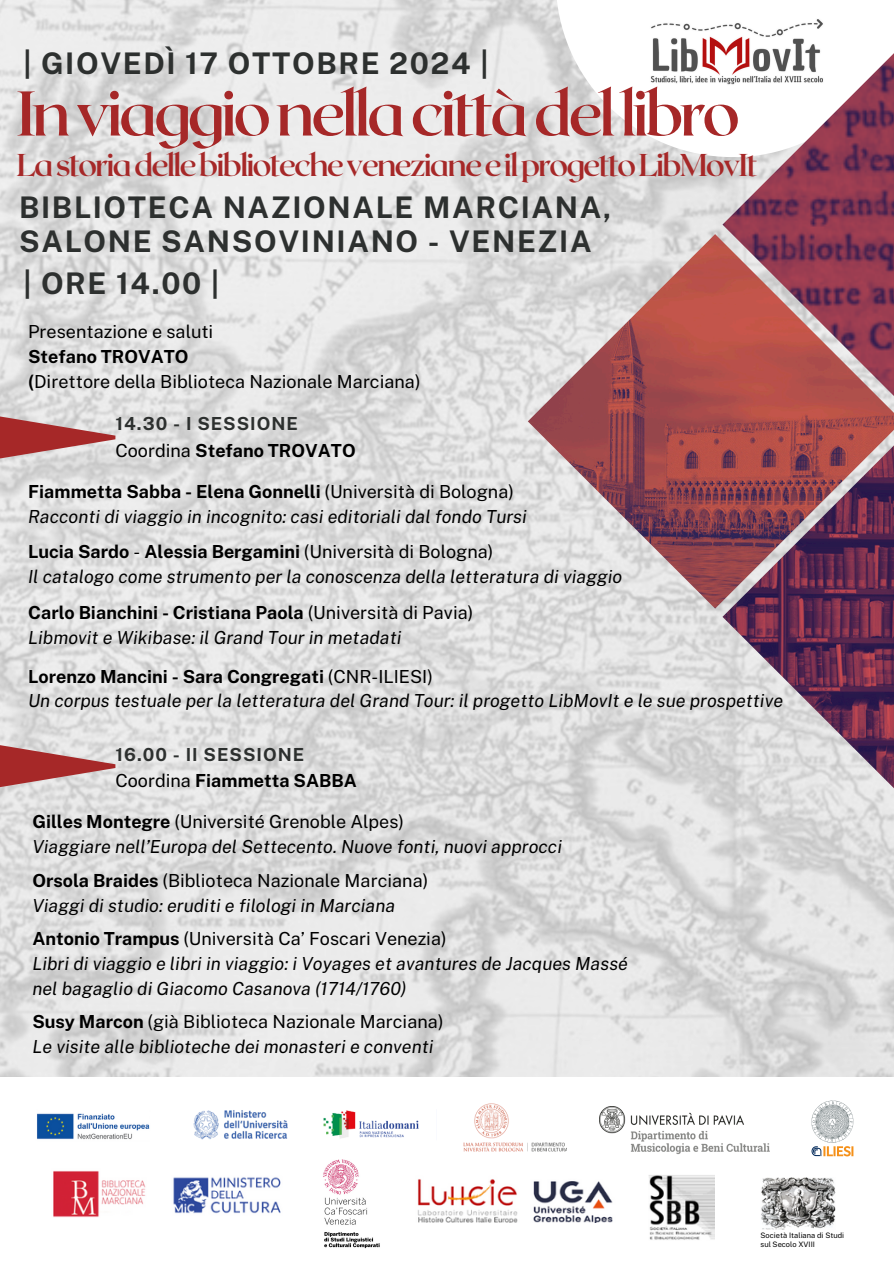
<style>
.page{position:relative;width:894px;height:1264px;background:#fff}
.page>*{position:absolute;margin:0;border:0;box-sizing:border-box;transform-origin:0 0}
.t1{font:600 63px "Roxborough CF";letter-spacing:-.065em;color:#a62828}
.t2{font:600 31.5px "Roxborough CF";letter-spacing:-.065em;color:#a62828}
.t3{font:700 29.7px/34.8px "Public Sans";letter-spacing:.055em;color:#2d302f}
.t4{font:italic 18px/24.8px "Public Sans";color:#000}
.t5{font:18px/24.8px "Public Sans";color:#000}
.t6{font:700 18px "Public Sans";color:#000}
.t7{font:700 18px "Public Sans";letter-spacing:.055em;color:#2d302f}
.t8{font:7.5px/8.7px "Public Sans";color:#000}
.s1{font-weight:700}
.s2{font-weight:400}
.s3{font-weight:700;font-style:normal}
.s4{font-style:normal}
</style>
<div class="page">
<img style="left:0;top:0;width:893px;height:1077px">
<svg style="left:555px;top:0;width:338px;height:157px"></svg>
<img style="left:634px;top:15px;width:196px;height:74px">
<svg style="left:0;top:412px;width:115px;height:51px;background:#c48b8b"></svg>
<svg style="left:0;top:740px;width:115px;height:51px;background:#c48c8c"></svg>
<img style="left:527px;top:234px;width:366px;height:374px">
<img style="left:722px;top:37px;width:171px;height:375px">
<img style="left:722px;top:429px;width:171px;height:375px">
<img style="left:417px;top:1179px;width:196px;height:43px">
<img style="left:323px;top:1159px;width:57px;height:90px">
<img style="left:599px;top:1106px;width:170px;height:48px">
<img style="left:811px;top:1100px;width:43px;height:57px">
<img style="left:37px;top:1113px;width:113px;height:27px">
<img style="left:193px;top:1110px;width:95px;height:30px">
<img style="left:323px;top:1110px;width:96px;height:29px">
<img style="left:53px;top:1171px;width:93px;height:46px">
<img style="left:173px;top:1177px;width:108px;height:37px">
<img style="left:648px;top:1175px;width:66px;height:65px">
<img style="left:463px;top:1103px;width:103px;height:48px">
<img style="left:761px;top:1177px;width:74px;height:52px">
<h4 class="t3" style="left:23px;top:45px;width:466px">| GIOVEDÌ 17 OTTOBRE 2024 |</h4>
<p class="t1" style="left:16px;top:72px;width:725px">Inviaggionellacittàdellibro</p>
<p class="t2" style="left:16px;top:144px;width:742px">LastoriadellebibliotechevenezianeeilprogettoLibMovIt</p>
<p class="t3" style="left:19px;top:189px;width:593px">BIBLIOTECA NAZIONALE MARCIANA,<br>SALONE SANSOVINIANO - VENEZIA</p>
<h4 class="t3" style="left:23px;top:266px;width:197px">| ORE 14.00 |</h4>
<h4 class="t5" style="left:28px;top:319px;width:394px">Presentazione e saluti<br><span class="s1">Stefano TROVATO<br>(</span>Direttore della Biblioteca Nazionale Marciana)</h4>
<h4 class="t7" style="left:115px;top:412px;width:184px">14.30 - I SESSIONE</h4>
<h1 class="t6" style="left:115px;top:439px;width:242px"><span class="s2">Coordina</span> Stefano TROVATO</h1>
<p class="t4" style="left:28px;top:479px;width:500px"><span class="s3">Fiammetta Sabba - Elena Gonnelli</span> <span class="s4">(Università di Bologna)<br></span>Racconti di viaggio in incognito: casi editoriali dal fondo Tursi</p>
<h2 class="t4" style="left:28px;top:539px;width:595px"><span class="s3">Lucia Sardo</span> <span class="s4">-</span> <span class="s3">Alessia Bergamini</span> <span class="s4">(Università di Bologna)<br></span>Il catalogo come strumento per la conoscenza della letteratura di viaggio</h2>
<p class="t4" style="left:28px;top:600px;width:446px"><span class="s3">Carlo Bianchini - Cristiana Paola</span> <span class="s4">(Università di Pavia)<br></span>Libmovit e Wikibase: il Grand Tour in metadati</p>
<h1 class="t4" style="left:28px;top:663px;width:756px"><span class="s3">Lorenzo Mancini - Sara Congregati</span> <span class="s4">(CNR-ILIESI)<br></span>Un corpus testuale per la letteratura del Grand Tour: il progetto LibMovIt e le sue prospettive</h1>
<h4 class="t7" style="left:115px;top:743px;width:190px">16.00 - II SESSIONE</h4>
<h1 class="t6" style="left:115px;top:769px;width:243px"><span class="s2">Coordina</span> Fiammetta SABBA</h1>
<h4 class="t4" style="left:32px;top:809px;width:531px"><span class="s3">Gilles Montegre</span> <span class="s4">(Université Grenoble Alpes)<br></span>Viaggiare nell’Europa del Settecento. Nuove fonti, nuovi approcci</h4>
<h4 class="t4" style="left:32px;top:867px;width:397px"><span class="s3">Orsola Braides</span> <span class="s4">(Biblioteca Nazionale Marciana)<br></span>Viaggi di studio: eruditi e filologi in Marciana</h4>
<h4 class="t4" style="left:32px;top:926px;width:597px"><span class="s3">Antonio Trampus</span> <span class="s4">(Università Ca’ Foscari Venezia)<br></span>Libri di viaggio e libri in viaggio: i Voyages et avantures de Jacques Massé nel bagaglio di Giacomo Casanova (1714/1760)</h4>
<h3 class="t4" style="left:32px;top:1009px;width:412px"><span class="s3">Susy Marcon</span> <span class="s4">(già Biblioteca Nazionale Marciana)<br></span>Le visite alle biblioteche dei monasteri e conventi</h3>
<p class="t8" style="left:760px;top:1230px;width:85px">Società Italiana di Studi sul Secolo XVIII</p>
</div>
